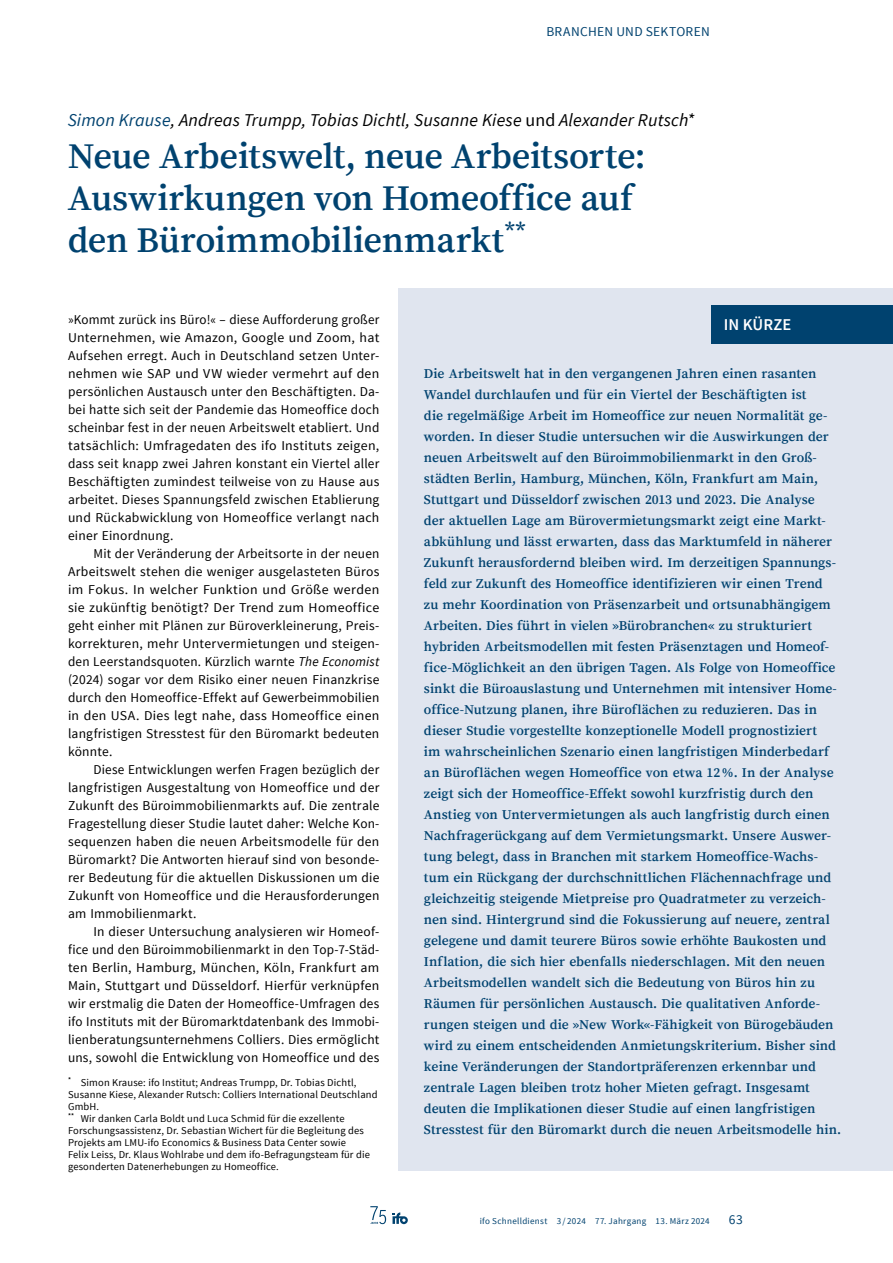
<style>
.page{position:relative;width:893px;height:1263px;background:#fff}
.page>*{position:absolute;margin:0;border:0;box-sizing:border-box;transform-origin:0 0}
.Titel-Artikel{font:600 36px/42px "Source Serif Pro";letter-spacing:-.01em;color:#00426f}
.Autor-Name{font:italic 18px "Source Sans Pro";letter-spacing:.01em;color:#000}
.Titel_Box{font:600 16.5px "Source Sans Pro";color:#fff}
.Vorwort{font:600 13.5px/21px "Source Serif Pro";color:#00426f}
.Fliesstext-Einzug{font:13.5px/18px "Source Sans Pro";letter-spacing:.015em;color:#000;text-align:justify}
.Fliesstext{font:13.5px/18px "Source Sans Pro";letter-spacing:.015em;color:#000;text-align:justify}
.t1{font:13.5px "Source Sans Pro";letter-spacing:.025em;color:#00426f}
.Fussnoten{font:10.5px/12px "Source Sans Pro";letter-spacing:.015em;color:#000}
.t2{font:9px "Source Sans Pro";letter-spacing:.035em;color:#00426f}
.s1{color:#00426f}
.s2{font-style:normal}
.s3{font-style:italic}
</style>
<div class="page">
<svg style="left:392px;top:1212px;width:16px;height:12px"></svg>
<svg style="left:370px;top:1206px;width:16px;height:18px"></svg>
<div style="left:398px;top:288px;width:495px;height:882px;background:#e0e5ef"></div>
<div style="left:711px;top:305px;width:182px;height:38px;background:#00426f"></div>
<p class="t1" style="left:546px;top:23px;width:165px">BRANCHEN UND SEKTOREN</p>
<h1 class="Autor-Name" style="left:68px;top:109px;width:628px"><span class="s1">Simon Krause</span>, Andreas Trumpp, Tobias Dichtl, Susanne Kiese <span class="s2">und</span> Alexander Rutsch*</h1>
<h1 class="Titel-Artikel" style="left:68px;top:136px;width:579px">Neue Arbeitswelt, neue Arbeitsorte:<br>Auswirkungen von Homeoffice auf den Büroimmobilienmarkt<sup>**</sup></h1>
<p class="Fliesstext" style="left:68px;top:311px;width:313px">»Kommt zurück ins Büro!« – diese Aufforderung großer Unternehmen, wie Amazon, Google und Zoom, hat Aufsehen erregt. Auch in Deutschland setzen Unter&shy;nehmen wie SAP und VW wieder vermehrt auf den persönlichen Austausch unter den Beschäftigten. Da&shy;bei hatte sich seit der Pandemie das Homeoffice doch scheinbar fest in der neuen Arbeitswelt etabliert. Und tatsächlich: Umfragedaten des ifo Instituts zeigen, dass seit knapp zwei Jahren konstant ein Viertel aller Beschäftigten zumindest teilweise von zu Hause aus arbeitet. Dieses Spannungsfeld zwischen Etablierung und Rückabwicklung von Homeoffice verlangt nach einer Einordnung.</p>
<p class="Fliesstext-Einzug" style="left:68px;top:545px;width:313px;text-indent:26px">Mit der Veränderung der Arbeitsorte in der neuen Arbeitswelt stehen die weniger ausgelasteten Büros im Fokus. In welcher Funktion und Größe werden sie zukünftig benötigt? Der Trend zum Homeoffice geht einher mit Plänen zur Büroverkleinerung, Preis&shy;korrekturen, mehr Untervermietungen und steigen&shy;den Leerstandsquoten. Kürzlich warnte <span class="s3">The Economist </span>(2024) sogar vor dem Risiko einer neuen Finanzkrise durch den Homeoffice-Effekt auf Gewerbeimmobilien in den USA. Dies legt nahe, dass Homeoffice einen langfristigen Stresstest für den Büromarkt bedeuten könnte.</p>
<p class="Fliesstext-Einzug" style="left:68px;top:761px;width:313px;text-indent:26px">Diese Entwicklungen werfen Fragen bezüglich der langfristigen Ausgestaltung von Homeoffice und der Zukunft des Büroimmobilienmarkts auf. Die zentrale Fragestellung dieser Studie lautet daher: Welche Kon&shy;sequenzen haben die neuen Arbeitsmodelle für den Büromarkt? Die Antworten hierauf sind von besonde&shy;rer Bedeutung für die aktuellen Diskussionen um die Zukunft von Homeoffice und die Herausforderungen am Immobilienmarkt.</p>
<p class="Fliesstext-Einzug" style="left:68px;top:923px;width:313px;text-indent:26px">In dieser Untersuchung analysieren wir Homeof&shy;fice und den Büroimmobilienmarkt in den Top-7-Städ&shy;ten Berlin, Hamburg, München, Köln, Frankfurt am Main, Stuttgart und Düsseldorf. Hierfür verknüpfen wir erstmalig die Daten der Homeoffice-Umfragen des ifo Instituts mit der Büromarktdatenbank des Immobi&shy;lienberatungsunternehmens Colliers. Dies ermöglicht uns, sowohl die Entwicklung von Homeoffice und des</p>
<p class="Fussnoten" style="left:68px;top:1077px;width:311px"><sup>*</sup> Simon Krause: ifo Institut; Andreas Trumpp, Dr. Tobias Dichtl,<br>Susanne Kiese, Alexander Rutsch: Colliers International Deutschland<br>GmbH.</p>
<p class="Fussnoten" style="left:68px;top:1113px;width:303px"><sup>**</sup> Wir danken Carla Boldt und Luca Schmid für die exzellente Forschungsassistenz, Dr. Sebastian Wichert für die Begleitung des Projekts am LMU-ifo Economics &amp; Business Data Center sowie<br>Felix Leiss, Dr. Klaus Wohlrabe und dem ifo-Befragungsteam für die gesonderten Datenerhebungen zu Homeoffice.</p>
<h1 class="Titel_Box" style="left:724px;top:314px;width:69px">IN KÜRZE</h1>
<p class="Vorwort" style="left:424px;top:364px;width:419px">Die Arbeitswelt hat in den vergangenen Jahren einen rasanten Wandel durchlaufen und für ein Viertel der Beschäftigten ist<br>die regelmäßige Arbeit im Homeoffice zur neuen Normalität ge&shy;worden. In dieser Studie untersuchen wir die Auswirkungen der neuen Arbeitswelt auf den Büroimmobilienmarkt in den Groß&shy;städten Berlin, Hamburg, München, Köln, Frankfurt am Main, Stuttgart und Düsseldorf zwischen 2013 und 2023. Die Analyse<br>der aktuellen Lage am Bürovermietungsmarkt zeigt eine Markt&shy;abkühlung und lässt erwarten, dass das Marktumfeld in näherer Zukunft herausfordernd bleiben wird. Im derzeitigen Spannungs&shy;feld zur Zukunft des Homeoffice identifizieren wir einen Trend<br>zu mehr Koordination von Präsenzarbeit und ortsunabhängigem Arbeiten. Dies führt in vielen »Bürobranchen« zu strukturiert hybriden Arbeitsmodellen mit festen Präsenztagen und Homeof&shy;fice-Möglichkeit an den übrigen Tagen. Als Folge von Homeoffice sinkt die Büroauslastung und Unternehmen mit intensiver Home&shy;office-Nutzung planen, ihre Büroflächen zu reduzieren. Das in dieser Studie vorgestellte konzeptionelle Modell prognostiziert<br>im wahrscheinlichen Szenario einen langfristigen Minderbedarf an Büroflächen wegen Homeoffice von etwa 12%. In der Analyse zeigt sich der Homeoffice-Effekt sowohl kurzfristig durch den Anstieg von Untervermietungen als auch langfristig durch einen Nachfragerückgang auf dem Vermietungsmarkt. Unsere Auswer&shy;tung belegt, dass in Branchen mit starkem Homeoffice-Wachs&shy;tum ein Rückgang der durchschnittlichen Flächennachfrage und gleichzeitig steigende Mietpreise pro Quadratmeter zu verzeich&shy;nen sind. Hintergrund sind die Fokussierung auf neuere, zentral gelegene und damit teurere Büros sowie erhöhte Baukosten und Inflation, die sich hier ebenfalls niederschlagen. Mit den neuen Arbeitsmodellen wandelt sich die Bedeutung von Büros hin zu Räumen für persönlichen Austausch. Die qualitativen Anforde&shy;rungen steigen und die »New Work«-Fähigkeit von Bürogebäuden wird zu einem entscheidenden Anmietungskriterium. Bisher sind keine Veränderungen der Standortpräferenzen erkennbar und zentrale Lagen bleiben trotz hoher Mieten gefragt. Insgesamt deuten die Implikationen dieser Studie auf einen langfristigen Stresstest für den Büromarkt durch die neuen Arbeitsmodelle hin.</p>
<p class="t2" style="left:480px;top:1215px;width:231px">ifo Schnelldienst 3 / 2024 77. Jahrgang 13. März 2024</p>
<p class="t1" style="left:729px;top:1211px;width:15px">63</p>
</div>
